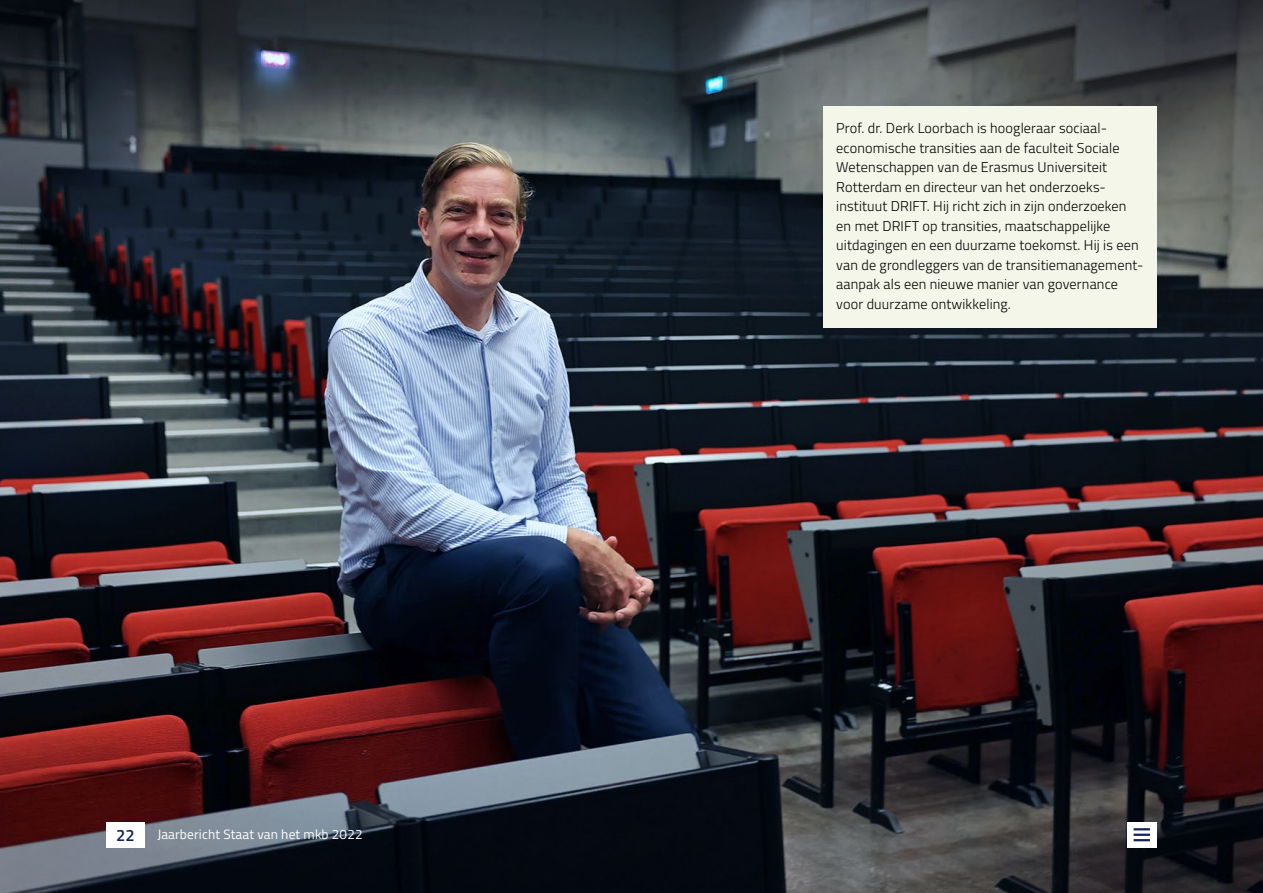
<style>
.page{position:relative;width:1263px;height:893px;background:#fff}
.page>*{position:absolute;margin:0;border:0;box-sizing:border-box;transform-origin:0 0}
.t1{font:600 16.5px "Titillium Web";color:#11255c}
.t2{font:300 14.25px/19.5px "Titillium Web";letter-spacing:.01em;color:#000}
.t3{font:13.5px "Titillium Web";letter-spacing:.01em;color:#fff}
</style>
<div class="page">
<img style="left:0;top:0;width:1263px;height:893px">
<div style="left:823px;top:106px;width:334px;height:222px;background:#f4f6e9"></div>
<div style="left:106px;top:822px;width:39px;height:25px;background:#fff"></div>
<div style="left:1127px;top:822px;width:30px;height:25px;background:#fff"></div>
<svg style="left:1133px;top:828px;width:17px;height:13px"></svg>
<p class="t1" style="left:116px;top:822px;width:20px">22</p>
<p class="t3" style="left:157px;top:825px;width:207px">Jaarbericht Staat van het mkb 2022</p>
<p class="t2" style="left:836px;top:118px;width:309px">Prof. dr. Derk Loorbach is hoogleraar sociaal&shy;economische transities aan de faculteit Sociale Wetenschappen van de Erasmus Universiteit Rotterdam en directeur van het onderzoeks&shy;instituut DRIFT. Hij richt zich in zijn onderzoeken en met DRIFT op transities, maatschappelijke uitdagingen en een duurzame toekomst. Hij is een van de grondleggers van de transitiemanagement&shy;aanpak als een nieuwe manier van governance voor duurzame ontwikkeling.</p>
</div>
